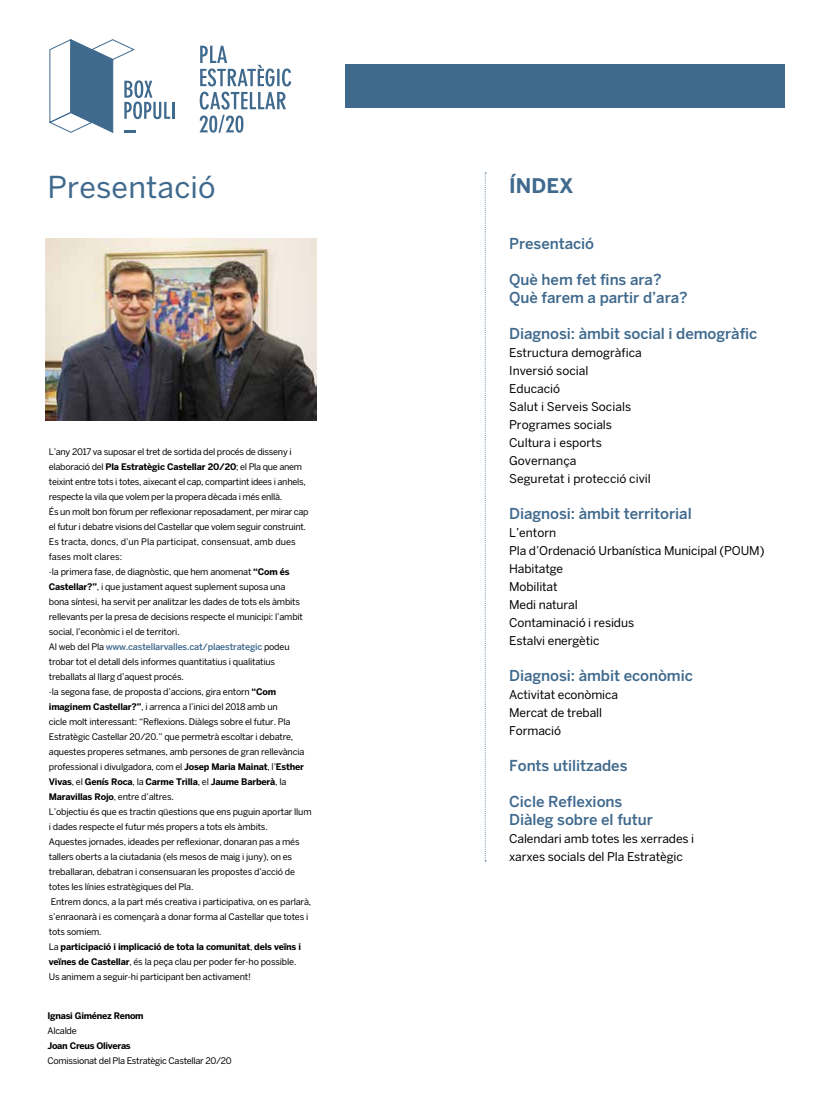
<style>
.page{position:relative;width:820px;height:1106px;background:#fff}
.page>*{position:absolute;margin:0;border:0;box-sizing:border-box;transform-origin:0 0}
.t1{font:30px "Benton Sans";letter-spacing:.005em;color:#3f698d}
.t2{font:700 20px "Benton Sans";color:#3f698d}
.t3{font:500 15px/18px "Benton Sans";letter-spacing:-.005em;color:#3f698d}
.t4{font:12px/18px "Benton Sans";letter-spacing:-.01em;color:#000}
.t5{font:9px/15px "Benton Sans";letter-spacing:-.02em;color:#000}
.t6{font:700 9px "Benton Sans";letter-spacing:-.03em;color:#000}
.s1{font-weight:700}
.s2{font-weight:500;color:#3f698d}
</style>
<div class="page">
<svg style="left:199px;top:92px;width:87px;height:41px"></svg>
<svg style="left:200px;top:46px;width:91px;height:40px"></svg>
<div style="left:344px;top:65px;width:440px;height:43px;background:#3f698d"></div>
<svg style="left:49px;top:39px;width:125px;height:94px"></svg>
<img style="left:45px;top:239px;width:271px;height:181px">
<svg style="left:484px;top:172px;width:2px;height:689px"></svg>
<h1 class="t1" style="left:48px;top:169px;width:170px">Presentació</h1>
<p class="t5" style="left:49px;top:444px;width:264px">L’any 2017 va suposar el tret de sortida del procés de disseny i elaboració del <span class="s1">Pla Estratègic Castellar 20/20</span>; el Pla que anem teixint entre tots i totes, aixecant el cap, compartint idees i anhels, respecte la vila que volem per la propera dècada i més enllà.<br>És un molt bon fòrum per reflexionar reposadament, per mirar cap el futur i debatre visions del Castellar que volem seguir construint.<br>Es tracta, doncs, d’un Pla participat, consensuat, amb dues fases molt clares:<br>-la primera fase, de diagnòstic, que hem anomenat <span class="s1">“Com és Castellar?”</span>, i que justament aquest suplement suposa una<br>bona síntesi, ha servit per analitzar les dades de tots els àmbits rellevants per la presa de decisions respecte el municipi: l’ambit social, l’econòmic i el de territori.<br>Al web del Pla <span class="s2">www.castellarvalles.cat/plaestrategic</span> podeu trobar tot el detall dels informes quantitatius i qualitatius treballats al llarg d’aquest procés.<br>-la segona fase, de proposta d’accions, gira entorn <span class="s1">“Com imaginem Castellar?”</span>, i arrenca a l’inici del 2018 amb un<br>cicle molt interessant: “Reflexions. Diàlegs sobre el futur. Pla Estratègic Castellar 20/20.” que permetrà escoltar i debatre, aquestes properes setmanes, amb persones de gran rellevància professional i divulgadora, com el <span class="s1">Josep Maria Mainat</span>, l’<span class="s1">Esther Vivas</span>, el <span class="s1">Genís Roca</span>, la <span class="s1">Carme Trilla</span>, el <span class="s1">Jaume Barberà</span>, la <span class="s1">Maravillas Rojo</span>, entre d’altres.<br>L’objectiu és que es tractin qüestions que ens puguin aportar llum i dades respecte el futur més propers a tots els àmbits.<br>Aquestes jornades, ideades per reflexionar, donaran pas a més tallers oberts a la ciutadania (els mesos de maig i juny), on es treballaran, debatran i consensuaran les propostes d’acció de totes les línies estratègiques del Pla.<br>Entrem doncs, a la part més creativa i participativa, on es parlarà, s’enraonarà i es començarà a donar forma al Castellar que totes i tots somiem.<br>La <span class="s1">participació i implicació de tota la comunitat</span>, <span class="s1">dels veïns i veïnes de Castellar</span>, és la peça clau per poder fer-ho possible.<br>Us animem a seguir-hi participant ben activament!</p>
<p class="t6" style="left:48px;top:1010px;width:97px">Ignasi Giménez Renom</p>
<p class="t5" style="left:48px;top:1022px;width:31px">Alcalde</p>
<p class="t6" style="left:48px;top:1040px;width:85px">Joan Creus Oliveras</p>
<p class="t5" style="left:48px;top:1052px;width:186px">Comissionat del Pla Estratègic Castellar 20/20</p>
<h2 class="t2" style="left:509px;top:173px;width:66px">Índex</h2>
<h3 class="t3" style="left:509px;top:234px;width:86px">Presentació</h3>
<h3 class="t3" style="left:509px;top:270px;width:180px">Què hem fet fins ara?<br>Què farem a partir d’ara?</h3>
<h3 class="t3" style="left:509px;top:324px;width:250px">Diagnosi: àmbit social i demogràfic</h3>
<h3 class="t4" style="left:509px;top:344px;width:143px">Estructura demogràfica<br>Inversió social<br>Educació<br>Salut i Serveis Socials<br>Programes socials<br>Cultura i esports<br>Governança<br>Seguretat i protecció civil</h3>
<h3 class="t3" style="left:509px;top:504px;width:184px">Diagnosi: àmbit territorial</h3>
<h3 class="t4" style="left:509px;top:524px;width:257px">L’entorn<br>Pla d’Ordenació Urbanística Municipal (POUM)<br>Habitatge<br>Mobilitat<br>Medi natural<br>Contaminació i residus<br>Estalvi energètic</h3>
<h3 class="t3" style="left:509px;top:666px;width:185px">Diagnosi: àmbit econòmic</h3>
<h3 class="t4" style="left:509px;top:686px;width:110px">Activitat econòmica<br>Mercat de treball<br>Formació</h3>
<h3 class="t3" style="left:509px;top:756px;width:120px">Fonts utilitzades</h3>
<h3 class="t3" style="left:509px;top:792px;width:145px">Cicle Reflexions<br>Diàleg sobre el futur</h3>
<h3 class="t4" style="left:509px;top:830px;width:186px">Calendari amb totes les xerrades i xarxes socials del Pla Estratègic</h3>
</div>
